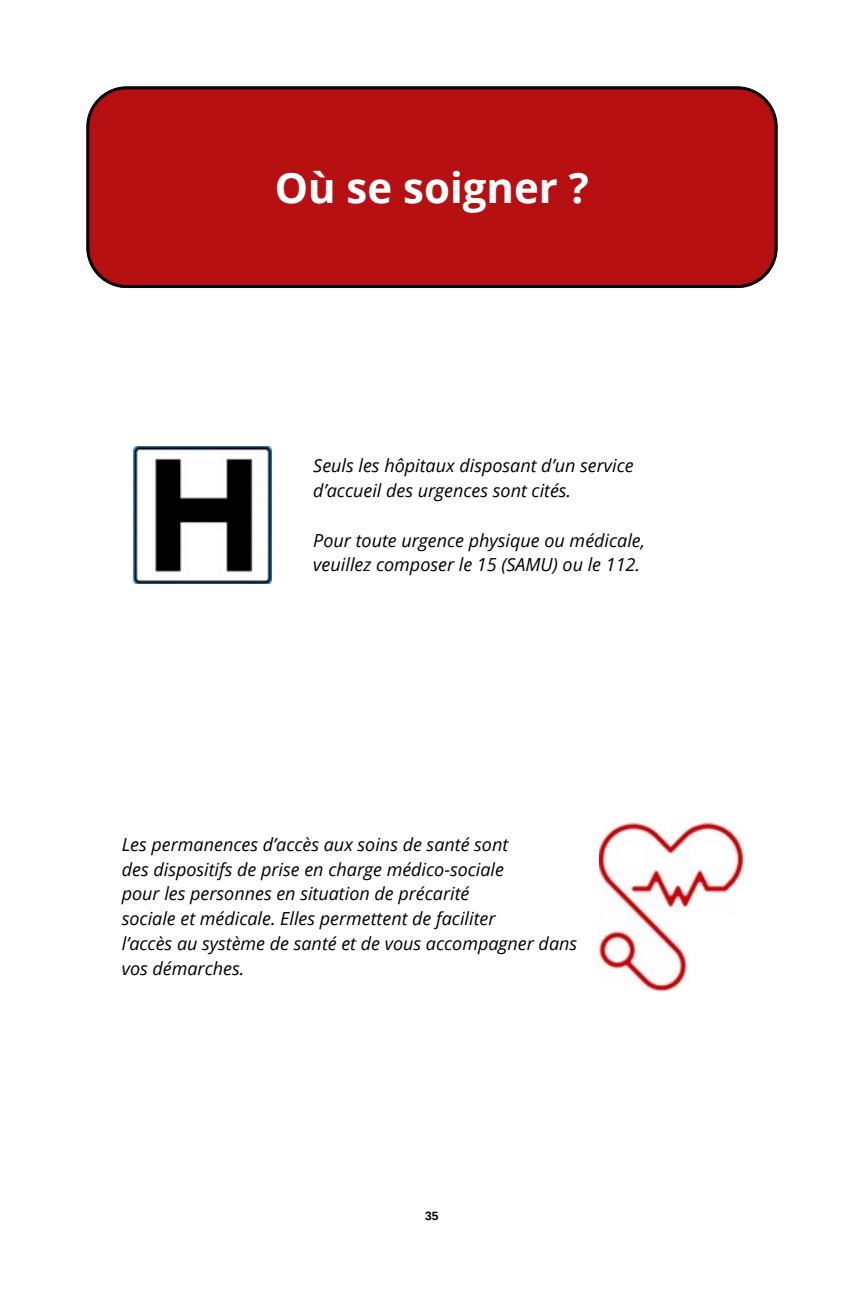
<style>
.page{position:relative;width:864px;height:1296px;background:#fff}
.page>*{position:absolute;margin:0;border:0;box-sizing:border-box;transform-origin:0 0}
.t1{font:700 42px "Open Sans";color:#fff}
.t2{font:italic 18px/24.8px "Open Sans";color:#000}
.t3{font:700 12px "Arimo";color:#000}
</style>
<div class="page">
<div style="left:86px;top:86px;width:692px;height:202px;background:#b71013"></div>
<img style="left:134px;top:447px;width:137px;height:137px">
<img style="left:599px;top:823px;width:144px;height:167px">
<h1 class="t1" style="left:275px;top:158px;width:316px">Où se soigner ?</h1>
<p class="t2" style="left:313px;top:453px;width:322px">Seuls les hôpitaux disposant d’un service</p>
<p class="t2" style="left:313px;top:478px;width:259px">d’accueil des urgences sont cités.</p>
<p class="t2" style="left:313px;top:527px;width:333px">Pour toute urgence physique ou médicale,</p>
<p class="t2" style="left:313px;top:552px;width:328px">veuillez composer le 15 (SAMU) ou le 112.</p>
<p class="t2" style="left:122px;top:832px;width:388px">Les permanences d’accès aux soins de santé sont</p>
<p class="t2" style="left:122px;top:856px;width:384px">des dispositifs de prise en charge médico-sociale</p>
<p class="t2" style="left:122px;top:881px;width:349px">pour les personnes en situation de précarité</p>
<p class="t2" style="left:122px;top:906px;width:375px">sociale et médicale. Elles permettent de faciliter</p>
<p class="t2" style="left:122px;top:931px;width:457px">l’accès au système de santé et de vous accompagner dans vos démarches.</p>
<p class="t3" style="left:425px;top:1209px;width:15px">35</p>
</div>
